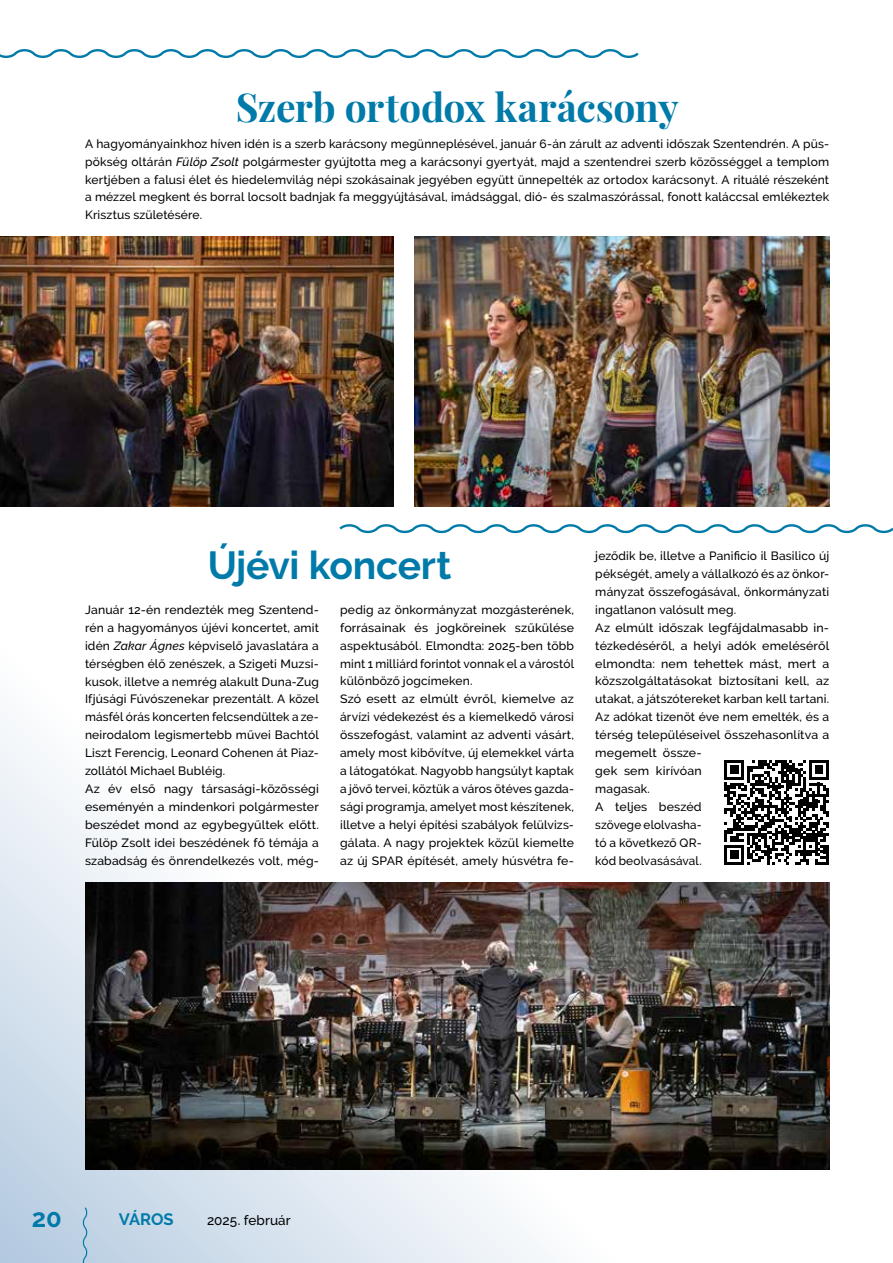
<style>
.page{position:relative;width:893px;height:1263px;background:#fff}
.page>*{position:absolute;margin:0;border:0;box-sizing:border-box;transform-origin:0 0}
.t1{font:700 39px "Playfair Display";letter-spacing:-.01em;color:#007aa9}
.t2{font:700 39px "Raleway";letter-spacing:-.005em;color:#007aa9}
.t3{font:700 25.5px "Raleway";color:#007aa9}
.t4{font:700 16.5px "Raleway";letter-spacing:-.005em;color:#007aa9}
.t5{font:500 13.5px "Raleway";letter-spacing:.01em;color:#000}
.t6{font:500 12px/18px "Raleway";letter-spacing:.015em;color:#000}
.s1{font-style:italic}
</style>
<div class="page">
<svg style="left:0;top:722px;width:638px;height:541px"></svg>
<svg style="left:0;top:49px;width:639px;height:9px"></svg>
<svg style="left:339px;top:524px;width:554px;height:10px"></svg>
<svg style="left:81px;top:1206px;width:8px;height:57px"></svg>
<img style="left:0;top:236px;width:393px;height:270px">
<img style="left:415px;top:236px;width:414px;height:270px">
<img style="left:85px;top:883px;width:744px;height:286px">
<svg style="left:724px;top:760px;width:105px;height:105px"></svg>
<hr style="left:826px;top:845px;width:3px;height:20px;background:#000">
<h1 class="t1" style="left:236px;top:77px;width:444px">Szerb ortodox karácsony</h1>
<p class="t6" style="left:85px;top:134px;width:746px;text-align:justify">A hagyományainkhoz híven idén is a szerb karácsony megünneplésével, január 6-án zárult az adventi időszak Szentendrén. A püs&shy;pökség oltárán <span class="s1">Fülöp Zsolt</span> polgármester gyújtotta meg a karácsonyi gyertyát, majd a szentendrei szerb közösséggel a templom kertjében a falusi élet és hiedelemvilág népi szokásainak jegyében együtt ünnepelték az ortodox karácsonyt. A rituálé részeként a mézzel megkent és borral locsolt badnjak fa meggyújtásával, imádsággal, dió- és szalmaszórással, fonott kaláccsal emlékeztek Krisztus születésére.</p>
<h1 class="t2" style="left:208px;top:543px;width:245px">Újévi koncert</h1>
<p class="t6" style="left:85px;top:600px;width:235px">Január 12-én rendezték meg Szentend&shy;rén a hagyományos újévi koncertet, amit idén <span class="s1">Zakar Ágnes</span> képviselő javaslatára a térségben élő zenészek, a Szigeti Muzsi&shy;kusok, illetve a nemrég alakult Duna-Zug Ifjúsági Fúvószenekar prezentált. A közel másfél órás koncerten felcsendültek a ze&shy;neirodalom legismertebb művei Bachtól Liszt Ferencig, Leonard Cohenen át Piaz&shy;zollától Michael Bubléig.<br>Az év első nagy társasági-közösségi eseményén a mindenkori polgármester beszédet mond az egybegyűltek előtt.<br>Fülöp Zsolt idei beszédének fő témája a szabadság és önrendelkezés volt, még-</p>
<p class="t6" style="left:340px;top:600px;width:235px">pedig az önkormányzat mozgásterének, forrásainak és jogköreinek szűkülése aspektusából. Elmondta: 2025-ben több mint 1 milliárd forintot vonnak el a várostól különböző jogcímeken.<br>Szó esett az elmúlt évről, kiemelve az árvízi védekezést és a kiemelkedő városi összefogást, valamint az adventi vásárt, amely most kibővítve, új elemekkel várta a látogatókat. Nagyobb hangsúlyt kaptak a jövő tervei, köztük a város ötéves gazda&shy;sági programja, amelyet most készítenek, illetve a helyi építési szabályok felülvizs&shy;gálata. A nagy projektek közül kiemelte az új SPAR építését, amely húsvétra fe-</p>
<p class="t6" style="left:595px;top:547px;width:235px">jeződik be, illetve a Panificio il Basilico új pékségét, amely a vállalkozó és az önkor&shy;mányzat összefogásával, önkormányzati ingatlanon valósult meg.<br>Az elmúlt időszak legfájdalmasabb in&shy;tézkedéséről, a helyi adók emeléséről elmondta: nem tehettek mást, mert a közszolgáltatásokat biztosítani kell, az utakat, a játszótereket karban kell tartani.<br>Az adókat tizenöt éve nem emelték, és a térség településeivel összehasonlítva a megemelt össze-<br>gek sem kirívóan<br>magasak.<br>A teljes beszéd<br>szövege elolvasha-<br>tó a következő QR-<br>kód beolvasásával.</p>
<h2 class="t3" style="left:32px;top:1204px;width:31px">20</h2>
<h3 class="t4" style="left:119px;top:1209px;width:56px">VÁROS</h3>
<p class="t5" style="left:207px;top:1212px;width:85px">2025. február</p>
</div>
